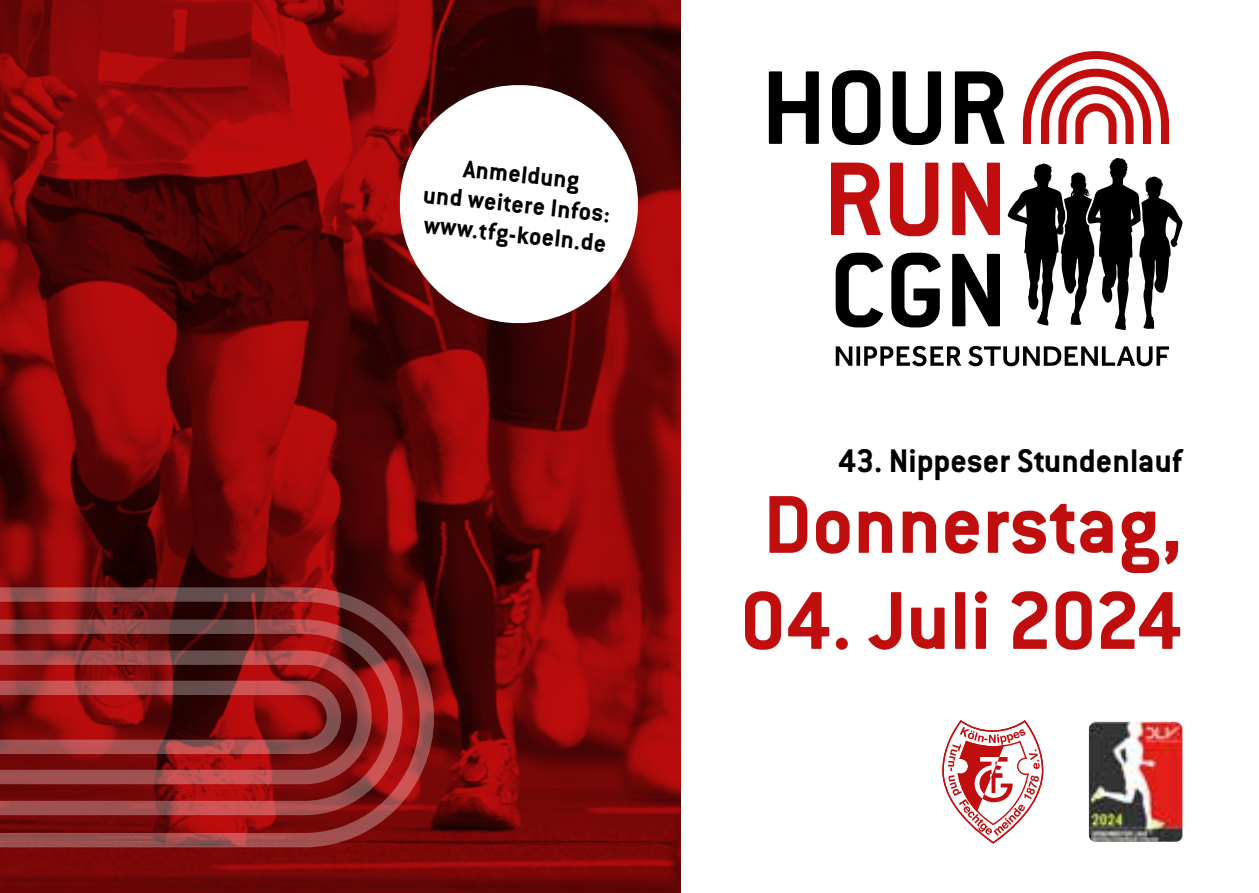
<style>
.page{position:relative;width:1259px;height:893px;background:#fff}
.page>*{position:absolute;margin:0;border:0;box-sizing:border-box;transform-origin:0 0}
.t1{font:700 90px "Conduit ITC Pro";color:#c00d0e}
.t2{font:700 36px "Conduit ITC Pro";color:#000}
.t3{font:700 27px/30px "Conduit ITC Pro";color:#000;text-align:center}
</style>
<div class="page">
<img style="left:0;top:0;width:680px;height:893px">
<svg style="left:835px;top:346px;width:334px;height:20px"></svg>
<svg style="left:835px;top:253px;width:165px;height:74px"></svg>
<svg style="left:831px;top:163px;width:169px;height:73px"></svg>
<svg style="left:769px;top:70px;width:235px;height:75px"></svg>
<svg style="left:1022px;top:51px;width:148px;height:93px"></svg>
<svg style="left:1007px;top:158px;width:175px;height:172px"></svg>
<img style="left:1089px;top:722px;width:93px;height:120px">
<svg style="left:942px;top:720px;width:102px;height:124px"></svg>
<svg style="left:393px;top:79px;width:251px;height:250px"></svg>
<svg style="left:0;top:587px;width:434px;height:260px;background:#852324"></svg>
<svg style="left:0;top:619px;width:402px;height:196px;background:#8c292a"></svg>
<svg style="left:0;top:650px;width:372px;height:134px;background:#8f2a2a"></svg>
<svg style="left:0;top:681px;width:341px;height:73px;background:#902525"></svg>
<p class="t3" style="left:428px;top:149px;width:189px;rotate:6deg">Anmeldung<br>und weitere Infos: www.tfg-koeln.de</p>
<h2 class="t2" style="left:838px;top:440px;width:346px">43. Nippeser Stundenlauf</h2>
<h1 class="t1" style="left:763px;top:472px;width:420px">Donnerstag,</h1>
<h1 class="t1" style="left:740px;top:569px;width:444px">04. Juli 2024</h1>
</div>
